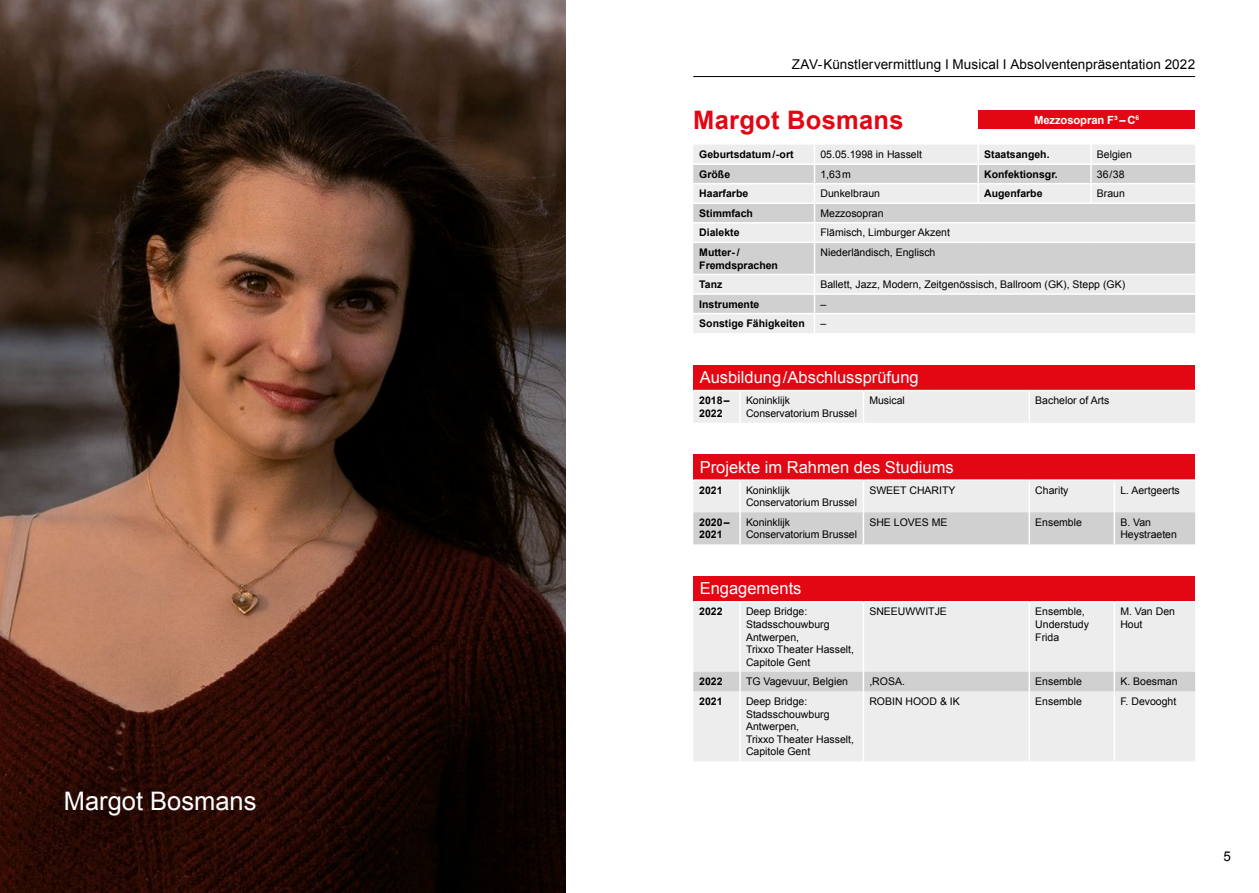
<style>
.page{position:relative;width:1259px;height:893px;background:#fff}
.page>*{position:absolute;margin:0;border:0;box-sizing:border-box;transform-origin:0 0}
.t1{font:25.5px "Arial";color:#fff}
.t2{font:700 25.5px "Arial";letter-spacing:.01em;color:#e30613}
.Tab_Subhead{font:16.5px "Arial";color:#fff}
.t3{font:13.5px "Arial";letter-spacing:.005em;color:#000}
.t4{font:700 11.25px "Arial";letter-spacing:-.01em;color:#fff}
.Tab_Inhalt{font:10.5px/12.6px "Arial";color:#000}
.Tab_Inhalt-2{font:700 10.5px/12.6px "Arial";color:#000}
</style>
<div class="page">
<hr style="left:693px;top:76px;width:502px;height:1px;background:#000">
<img style="left:0;top:0;width:565px;height:893px">
<div style="left:693px;top:455px;width:502px;height:25px;background:#e30613"></div>
<svg style="left:693px;top:481px;width:502px;height:63px;background:#dedede"></svg>
<hr style="left:739px;top:481px;width:2px;height:31px;background:#fff">
<hr style="left:862px;top:481px;width:2px;height:31px;background:#fff">
<hr style="left:1028px;top:481px;width:2px;height:31px;background:#fff">
<hr style="left:1113px;top:481px;width:2px;height:31px;background:#fff">
<hr style="left:693px;top:479px;width:47px;height:2px;background:#fff">
<hr style="left:740px;top:479px;width:123px;height:2px;background:#fff">
<hr style="left:863px;top:479px;width:166px;height:2px;background:#fff">
<hr style="left:1029px;top:479px;width:85px;height:2px;background:#fff">
<hr style="left:1114px;top:479px;width:81px;height:2px;background:#fff">
<hr style="left:739px;top:512px;width:2px;height:32px;background:#fff">
<hr style="left:862px;top:512px;width:2px;height:32px;background:#fff">
<hr style="left:1028px;top:512px;width:2px;height:32px;background:#fff">
<hr style="left:1113px;top:512px;width:2px;height:32px;background:#fff">
<div style="left:693px;top:365px;width:502px;height:26px;background:#e30613"></div>
<div style="left:693px;top:391px;width:502px;height:32px;background:#ededed"></div>
<hr style="left:739px;top:391px;width:2px;height:32px;background:#fff">
<hr style="left:862px;top:391px;width:2px;height:32px;background:#fff">
<hr style="left:1028px;top:391px;width:2px;height:32px;background:#fff">
<hr style="left:693px;top:390px;width:47px;height:1px;background:#fff">
<hr style="left:740px;top:390px;width:123px;height:1px;background:#fff">
<hr style="left:863px;top:390px;width:166px;height:1px;background:#fff">
<hr style="left:1029px;top:390px;width:166px;height:1px;background:#fff">
<div style="left:693px;top:145px;width:502px;height:188px;background:#ededed"></div>
<svg style="left:693px;top:165px;width:502px;height:148px;background:#dbdbdb"></svg>
<hr style="left:693px;top:163px;width:121px;height:2px;background:#fff">
<hr style="left:814px;top:163px;width:164px;height:2px;background:#fff">
<hr style="left:978px;top:163px;width:113px;height:2px;background:#fff">
<hr style="left:1091px;top:163px;width:104px;height:2px;background:#fff">
<hr style="left:693px;top:183px;width:121px;height:1px;background:#fff">
<hr style="left:814px;top:183px;width:164px;height:1px;background:#fff">
<svg style="left:977px;top:145px;width:2px;height:57px"></svg>
<hr style="left:978px;top:183px;width:113px;height:1px;background:#fff">
<svg style="left:1090px;top:145px;width:1px;height:57px"></svg>
<hr style="left:1091px;top:183px;width:104px;height:1px;background:#fff">
<hr style="left:693px;top:202px;width:121px;height:2px;background:#fff">
<hr style="left:814px;top:202px;width:164px;height:2px;background:#fff">
<hr style="left:978px;top:202px;width:113px;height:2px;background:#fff">
<hr style="left:1091px;top:202px;width:104px;height:2px;background:#fff">
<hr style="left:693px;top:222px;width:121px;height:2px;background:#fff">
<svg style="left:814px;top:145px;width:1px;height:97px"></svg>
<hr style="left:814px;top:222px;width:164px;height:2px;background:#fff">
<hr style="left:978px;top:222px;width:113px;height:2px;background:#fff">
<hr style="left:1091px;top:222px;width:104px;height:2px;background:#fff">
<hr style="left:693px;top:242px;width:121px;height:1px;background:#fff">
<hr style="left:814px;top:243px;width:1px;height:31px;background:#fff">
<hr style="left:814px;top:242px;width:164px;height:1px;background:#fff">
<hr style="left:978px;top:242px;width:113px;height:1px;background:#fff">
<hr style="left:1091px;top:242px;width:104px;height:1px;background:#fff">
<hr style="left:693px;top:274px;width:121px;height:1px;background:#fff">
<hr style="left:814px;top:274px;width:164px;height:1px;background:#fff">
<hr style="left:978px;top:274px;width:113px;height:1px;background:#fff">
<hr style="left:1091px;top:274px;width:104px;height:1px;background:#fff">
<hr style="left:693px;top:293px;width:121px;height:2px;background:#fff">
<svg style="left:814px;top:275px;width:1px;height:58px"></svg>
<hr style="left:814px;top:293px;width:164px;height:2px;background:#fff">
<hr style="left:978px;top:293px;width:113px;height:2px;background:#fff">
<hr style="left:1091px;top:293px;width:104px;height:2px;background:#fff">
<hr style="left:693px;top:313px;width:121px;height:1px;background:#fff">
<hr style="left:814px;top:313px;width:164px;height:1px;background:#fff">
<hr style="left:978px;top:313px;width:113px;height:1px;background:#fff">
<hr style="left:1091px;top:313px;width:104px;height:1px;background:#fff">
<div style="left:693px;top:576px;width:502px;height:26px;background:#e30613"></div>
<div style="left:693px;top:603px;width:502px;height:158px;background:#ededed"></div>
<hr style="left:693px;top:601px;width:47px;height:2px;background:#fff">
<hr style="left:739px;top:603px;width:2px;height:69px;background:#fff">
<hr style="left:862px;top:603px;width:2px;height:69px;background:#fff">
<hr style="left:1028px;top:603px;width:2px;height:69px;background:#fff">
<hr style="left:1113px;top:603px;width:2px;height:69px;background:#fff">
<div style="left:693px;top:672px;width:502px;height:19px;background:#d0d0d0"></div>
<hr style="left:739px;top:691px;width:2px;height:70px;background:#fff">
<hr style="left:862px;top:691px;width:2px;height:70px;background:#fff">
<hr style="left:1028px;top:691px;width:2px;height:70px;background:#fff">
<hr style="left:1113px;top:691px;width:2px;height:70px;background:#fff">
<hr style="left:740px;top:601px;width:123px;height:2px;background:#fff">
<hr style="left:863px;top:601px;width:166px;height:2px;background:#fff">
<hr style="left:1029px;top:601px;width:85px;height:2px;background:#fff">
<hr style="left:1114px;top:601px;width:81px;height:2px;background:#fff">
<div style="left:978px;top:111px;width:217px;height:18px;background:#e30613"></div>
<p class="t1" style="left:64px;top:784px;width:194px">Margot Bosmans</p>
<p class="t3" style="left:792px;top:55px;width:405px">ZAV-Künstlervermittlung I Musical I Absolventenpräsentation 2022</p>
<p class="t2" style="left:693px;top:103px;width:212px">Margot Bosmans</p>
<p class="Tab_Inhalt-2" style="left:699px;top:148px;width:96px">Geburtsdatum/-ort</p>
<p class="Tab_Inhalt" style="left:820px;top:148px;width:103px">05.05.1998 in Hasselt</p>
<p class="Tab_Inhalt-2" style="left:984px;top:148px;width:67px">Staatsangeh.</p>
<p class="Tab_Inhalt" style="left:1097px;top:148px;width:37px">Belgien</p>
<p class="Tab_Inhalt-2" style="left:699px;top:168px;width:32px">Größe</p>
<p class="Tab_Inhalt" style="left:820px;top:168px;width:32px">1,63m</p>
<p class="Tab_Inhalt-2" style="left:984px;top:168px;width:75px">Konfektionsgr.</p>
<p class="Tab_Inhalt" style="left:1097px;top:168px;width:29px">36/38</p>
<p class="Tab_Inhalt-2" style="left:699px;top:188px;width:51px">Haarfarbe</p>
<p class="Tab_Inhalt" style="left:820px;top:187px;width:61px">Dunkelbraun</p>
<p class="Tab_Inhalt-2" style="left:984px;top:188px;width:60px">Augenfarbe</p>
<p class="Tab_Inhalt" style="left:1097px;top:187px;width:30px">Braun</p>
<p class="Tab_Inhalt-2" style="left:699px;top:207px;width:55px">Stimmfach</p>
<p class="Tab_Inhalt" style="left:820px;top:207px;width:65px">Mezzosopran</p>
<p class="Tab_Inhalt-2" style="left:699px;top:227px;width:42px">Dialekte</p>
<p class="Tab_Inhalt" style="left:820px;top:226px;width:131px">Flämisch, Limburger Akzent</p>
<p class="Tab_Inhalt-2" style="left:699px;top:246px;width:80px">Mutter- /<br>Fremdsprachen</p>
<p class="Tab_Inhalt" style="left:820px;top:246px;width:116px">Niederländisch, Englisch</p>
<p class="Tab_Inhalt-2" style="left:699px;top:278px;width:25px">Tanz</p>
<p class="Tab_Inhalt" style="left:820px;top:278px;width:306px">Ballett, Jazz, Modern, Zeitgenössisch, Ballroom (GK), Stepp (GK)</p>
<p class="Tab_Inhalt-2" style="left:699px;top:298px;width:62px">Instrumente</p>
<p class="Tab_Inhalt" style="left:820px;top:298px;width:7px">–</p>
<p class="Tab_Inhalt-2" style="left:699px;top:317px;width:107px">Sonstige Fähigkeiten</p>
<p class="Tab_Inhalt" style="left:820px;top:317px;width:7px">–</p>
<p class="t4" style="left:1034px;top:112px;width:107px">Mezzosopran F³ – C<sup>6</sup></p>
<p class="Tab_Subhead" style="left:699px;top:366px;width:221px">Ausbildung/Abschlussprüfung</p>
<p class="Tab_Inhalt-2" style="left:699px;top:394px;width:32px">2018–<br>2022</p>
<p class="Tab_Inhalt" style="left:746px;top:394px;width:112px">Koninklijk<br>Conservatorium Brussel</p>
<p class="Tab_Inhalt" style="left:869px;top:394px;width:37px">Musical</p>
<p class="Tab_Inhalt" style="left:1035px;top:394px;width:76px">Bachelor of Arts</p>
<p class="Tab_Subhead" style="left:699px;top:456px;width:256px">Projekte im Rahmen des Studiums</p>
<p class="Tab_Inhalt-2" style="left:699px;top:484px;width:25px">2021</p>
<p class="Tab_Inhalt" style="left:746px;top:484px;width:112px">Koninklijk<br>Conservatorium Brussel</p>
<p class="Tab_Inhalt" style="left:869px;top:484px;width:88px">SWEET CHARITY</p>
<p class="Tab_Inhalt" style="left:1035px;top:484px;width:35px">Charity</p>
<p class="Tab_Inhalt" style="left:1120px;top:484px;width:61px">L. Aertgeerts</p>
<p class="Tab_Inhalt-2" style="left:699px;top:516px;width:32px">2020–<br>2021</p>
<p class="Tab_Inhalt" style="left:746px;top:516px;width:112px">Koninklijk<br>Conservatorium Brussel</p>
<p class="Tab_Inhalt" style="left:869px;top:516px;width:80px">SHE LOVES ME</p>
<p class="Tab_Inhalt" style="left:1035px;top:516px;width:48px">Ensemble</p>
<p class="Tab_Inhalt" style="left:1120px;top:516px;width:58px">B. Van<br>Heystraeten</p>
<p class="Tab_Subhead" style="left:699px;top:578px;width:103px">Engagements</p>
<p class="Tab_Inhalt-2" style="left:699px;top:606px;width:25px">2022</p>
<p class="Tab_Inhalt" style="left:746px;top:605px;width:109px">Deep Bridge:<br>Stadsschouwburg<br>Antwerpen,<br>Trixxo Theater Hasselt,<br>Capitole Gent</p>
<p class="Tab_Inhalt" style="left:869px;top:605px;width:79px">SNEEUWWITJE</p>
<p class="Tab_Inhalt" style="left:1035px;top:605px;width:55px">Ensemble,<br>Understudy<br>Frida</p>
<p class="Tab_Inhalt" style="left:1120px;top:605px;width:56px">M. Van Den<br>Hout</p>
<p class="Tab_Inhalt-2" style="left:699px;top:676px;width:25px">2022</p>
<p class="Tab_Inhalt" style="left:746px;top:675px;width:103px">TG Vagevuur, Belgien</p>
<p class="Tab_Inhalt" style="left:869px;top:675px;width:37px">,ROSA.</p>
<p class="Tab_Inhalt" style="left:1035px;top:675px;width:48px">Ensemble</p>
<p class="Tab_Inhalt" style="left:1120px;top:675px;width:59px">K. Boesman</p>
<p class="Tab_Inhalt-2" style="left:699px;top:695px;width:25px">2021</p>
<p class="Tab_Inhalt" style="left:746px;top:695px;width:85px">Deep Bridge:<br>Stadsschouwburg<br>Antwerpen,</p>
<p class="Tab_Inhalt" style="left:746px;top:733px;width:109px">Trixxo Theater Hasselt,<br>Capitole Gent</p>
<p class="Tab_Inhalt" style="left:869px;top:695px;width:92px">ROBIN HOOD &amp; IK</p>
<p class="Tab_Inhalt" style="left:1035px;top:695px;width:48px">Ensemble</p>
<p class="Tab_Inhalt" style="left:1120px;top:695px;width:58px">F. Devooght</p>
<p class="t3" style="left:1223px;top:848px;width:9px">5</p>
</div>
